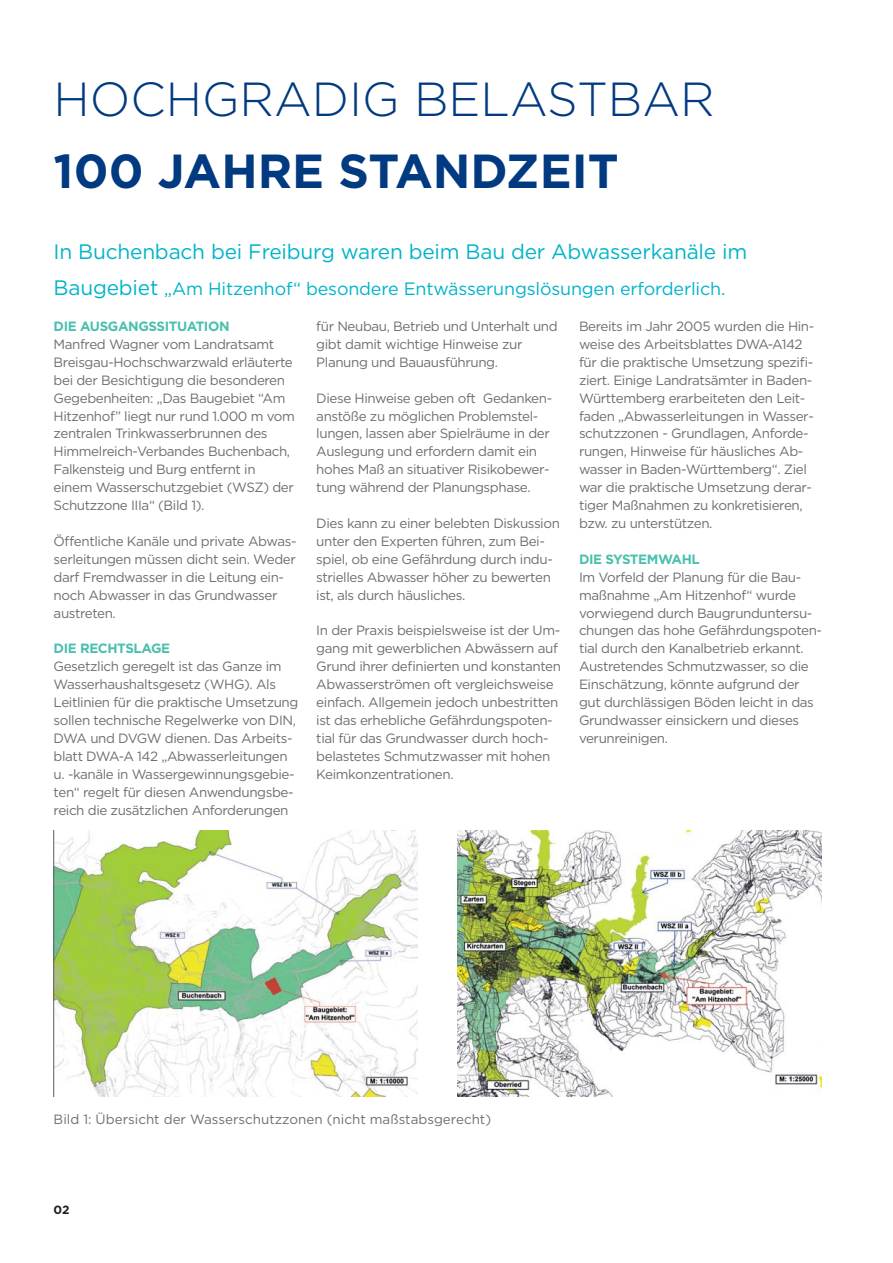
<style>
.page{position:relative;width:893px;height:1263px;background:#fff}
.page>*{position:absolute;margin:0;border:0;box-sizing:border-box;transform-origin:0 0}
.t1{font:300 47.7px "Gotham";color:#013a81}
.t2{font:700 47.7px "Gotham";color:#013a81}
.t3{font:20.85px "Gotham";letter-spacing:-.01em;color:#00b4ca}
.t4{font:17.85px "Gotham";letter-spacing:-.01em;color:#00b4ca}
.t5{font:13.5px/17.9px "Gotham";letter-spacing:-.03em;color:#6d6e70}
.t6{font:13.5px "Gotham";color:#6d6e70}
.t7{font:700 13.5px "Gotham";letter-spacing:-.03em;color:#4bc0ad}
.t8{font:700 12px "Gotham";color:#231f20}
.s1{font-size:20.85px}
</style>
<div class="page">
<img style="left:54px;top:830px;width:363px;height:266px">
<img style="left:458px;top:830px;width:364px;height:266px">
<h1 class="t1" style="left:54px;top:82px;width:662px">HOCHGRADIG BELASTBAR</h1>
<h1 class="t2" style="left:54px;top:143px;width:567px">100 JAHRE STANDZEIT</h1>
<h2 class="t3" style="left:54px;top:244px;width:695px">In Buchenbach bei Freiburg waren beim Bau der Abwasserkanäle im</h2>
<h3 class="t4" style="left:54px;top:282px;width:673px"><span class="s1">Baugebiet</span> „Am Hitzenhof“ besondere Entwässerungslösungen erforderlich.</h3>
<p class="t7" style="left:54px;top:318px;width:178px">DIE AUSGANGSSITUATION</p>
<p class="t5" style="left:54px;top:336px;width:243px">Manfred Wagner vom Landratsamt Breisgau-Hochschwarzwald erläuterte bei der Besichtigung die besonderen Gegebenheiten: „Das Baugebiet “Am Hitzenhof” liegt nur rund 1.000 m vom zentralen Trinkwasserbrunnen des Himmelreich-Verbandes Buchenbach, Falkensteig und Burg entfernt in einem Wasserschutzgebiet (WSZ) der Schutzzone IIIa“ (Bild 1).</p>
<p class="t5" style="left:54px;top:533px;width:244px">Öffentliche Kanäle und private Abwas&shy;serleitungen müssen dicht sein. Weder darf Fremdwasser in die Leitung ein&shy;noch Abwasser in das Grundwasser austreten.</p>
<p class="t7" style="left:54px;top:641px;width:118px">DIE RECHTSLAGE</p>
<p class="t5" style="left:54px;top:659px;width:246px">Gesetzlich geregelt ist das Ganze im Wasserhaushaltsgesetz (WHG). Als Leitlinien für die praktische Umsetzung sollen technische Regelwerke von DIN, DWA und DVGW dienen. Das Arbeits&shy;blatt DWA-A 142 „Abwasserleitungen u. -kanäle in Wassergewinnungsgebie&shy;ten“ regelt für diesen Anwendungsbe&shy;reich die zusätzlichen Anforderungen</p>
<p class="t5" style="left:316px;top:318px;width:243px">für Neubau, Betrieb und Unterhalt und gibt damit wichtige Hinweise zur<br>Planung und Bauausführung.</p>
<p class="t5" style="left:316px;top:390px;width:237px">Diese Hinweise geben oft Gedanken&shy;anstöße zu möglichen Problemstel&shy;lungen, lassen aber Spielräume in der Auslegung und erfordern damit ein hohes Maß an situativer Risikobewer&shy;tung während der Planungsphase.</p>
<p class="t5" style="left:316px;top:515px;width:245px">Dies kann zu einer belebten Diskussion unter den Experten führen, zum Bei&shy;spiel, ob eine Gefährdung durch indu&shy;strielles Abwasser höher zu bewerten ist, als durch häusliches.</p>
<p class="t5" style="left:316px;top:623px;width:246px">In der Praxis beispielsweise ist der Um&shy;gang mit gewerblichen Abwässern auf Grund ihrer definierten und konstanten Abwasserströmen oft vergleichsweise einfach. Allgemein jedoch unbestritten ist das erhebliche Gefährdungspoten&shy;tial für das Grundwasser durch hoch&shy;belastetes Schmutzwasser mit hohen Keimkonzentrationen.</p>
<p class="t5" style="left:579px;top:318px;width:237px">Bereits im Jahr 2005 wurden die Hin&shy;weise des Arbeitsblattes DWA-A142 für die praktische Umsetzung spezifi&shy;ziert. Einige Landratsämter in Baden-Württemberg erarbeiteten den Leit&shy;faden „Abwasserleitungen in Wasser&shy;schutzzonen - Grundlagen, Anforde&shy;rungen, Hinweise für häusliches Ab&shy;wasser in Baden-Württemberg“. Ziel war die praktische Umsetzung derar&shy;tiger Maßnahmen zu konkretisieren, bzw. zu unterstützen.</p>
<p class="t7" style="left:579px;top:551px;width:122px">DIE SYSTEMWAHL</p>
<p class="t5" style="left:579px;top:569px;width:245px">Im Vorfeld der Planung für die Bau&shy;maßnahme „Am Hitzenhof“ wurde vorwiegend durch Baugrunduntersu&shy;chungen das hohe Gefährdungspoten&shy;tial durch den Kanalbetrieb erkannt.<br>Austretendes Schmutzwasser, so die Einschätzung, könnte aufgrund der gut durchlässigen Böden leicht in das Grundwasser einsickern und dieses verunreinigen.</p>
<p class="t6" style="left:54px;top:1114px;width:439px">Bild 1: Übersicht der Wasserschutzzonen (nicht maßstabsgerecht)</p>
<p class="t8" style="left:54px;top:1203px;width:18px">02</p>
</div>
